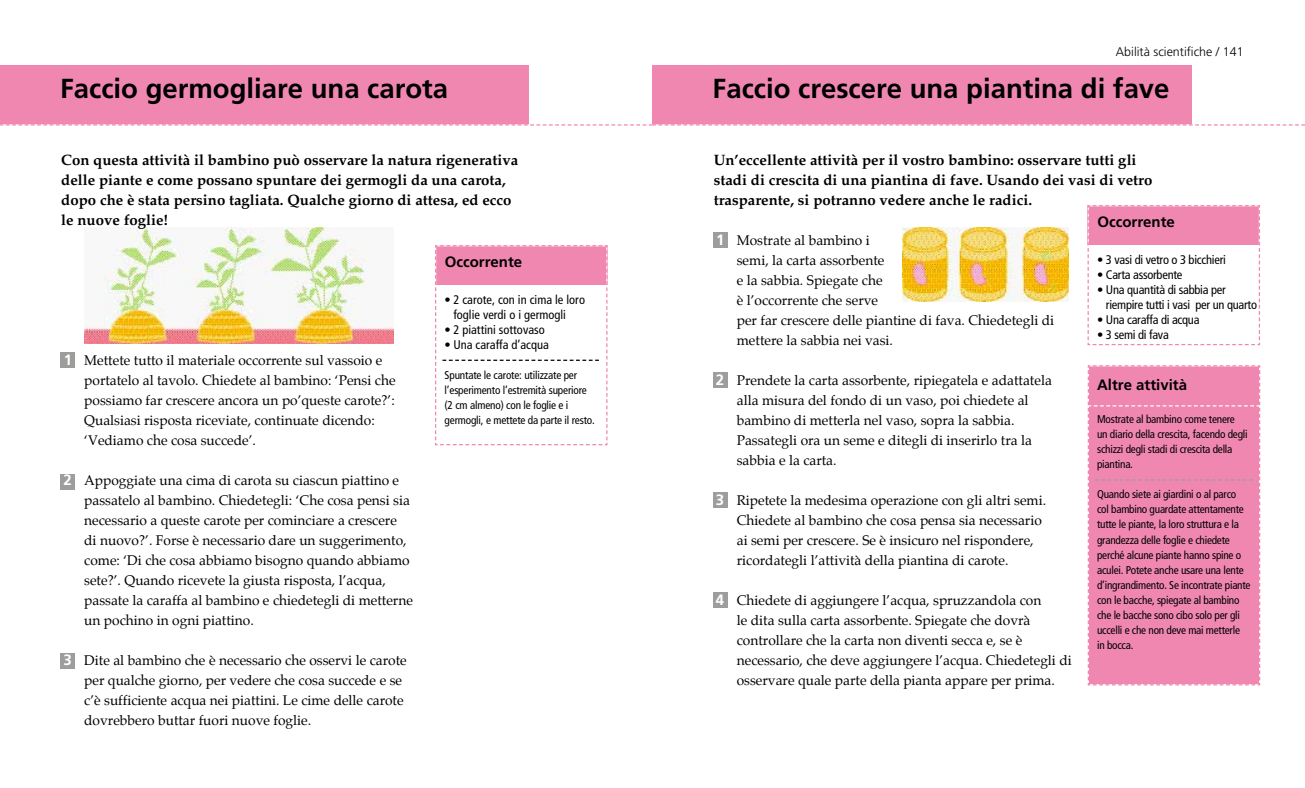
<style>
.page{position:relative;width:1305px;height:788px;background:#fff}
.page>*{position:absolute;margin:0;border:0;box-sizing:border-box;transform-origin:0 0}
.t1{font:700 27.5px "Frutiger";color:#000}
.intro{font:700 15px/20px "Palatino";color:#000}
.t2{font:700 15px "Frutiger";color:#000}
.body{font:700 15px "Frutiger";color:#fff}
.bodyOnly{font:13.75px/20px "Palatino";color:#000}
.boxbodyYouWill{font:condensed 12.5px/15px "Frutiger";letter-spacing:-.02em;color:#000}
.boxbodyYouWill-2{font:condensed 12.5px/15px "Frutiger";color:#000}
.chapterB{font:300 12.5px "Frutiger";color:#000}
.boxbody{font:condensed 11.25px/15px "Frutiger";letter-spacing:-.02em;color:#000}
</style>
<div class="page">
<div style="left:652px;top:65px;width:540px;height:59px;background:#f087b0"></div>
<div style="left:0;top:65px;width:529px;height:59px;background:#f087b0"></div>
<img style="left:85px;top:228px;width:309px;height:116px">
<svg style="left:0;top:124px;width:1305px;height:2px"></svg>
<svg style="left:435px;top:245px;width:173px;height:201px"></svg>
<div style="left:61px;top:352px;width:15px;height:16px;background:#9d9d9c"></div>
<div style="left:61px;top:474px;width:15px;height:15px;background:#9d9d9c"></div>
<div style="left:61px;top:653px;width:15px;height:15px;background:#9d9d9c"></div>
<div style="left:1088px;top:365px;width:172px;height:320px;background:#f087b0"></div>
<svg style="left:1087px;top:205px;width:173px;height:141px"></svg>
<div style="left:713px;top:232px;width:15px;height:16px;background:#9d9d9c"></div>
<div style="left:713px;top:372px;width:15px;height:16px;background:#9d9d9c"></div>
<div style="left:713px;top:592px;width:15px;height:16px;background:#9d9d9c"></div>
<div style="left:713px;top:492px;width:15px;height:16px;background:#9d9d9c"></div>
<svg style="left:902px;top:227px;width:166px;height:75px"></svg>
<img style="left:902px;top:228px;width:167px;height:73px">
<p class="chapterB" style="left:1116px;top:44px;width:129px">Abilità scientifiche / 141</p>
<p class="t1" style="left:60px;top:72px;width:390px">Faccio germogliare una carota</p>
<p class="t1" style="left:713px;top:72px;width:458px">Faccio crescere una piantina di fave</p>
<p class="intro" style="left:61px;top:150px;width:459px">Con questa attività il bambino può osservare la natura rigenerativa delle piante e come possano spuntare dei germogli da una carota, dopo che è stata persino tagliata. Qualche giorno di attesa, ed ecco le nuove foglie!</p>
<p class="body" style="left:64px;top:351px;width:10px">1</p>
<p class="body" style="left:63px;top:471px;width:10px">2</p>
<p class="body" style="left:63px;top:651px;width:10px">3</p>
<p class="bodyOnly" style="left:84px;top:350px;width:313px">Mettete tutto il materiale occorrente sul vassoio e portatelo al tavolo. Chiedete al bambino: ‘Pensi che possiamo far crescere ancora un po’queste carote?’:<br>Qualsiasi risposta riceviate, continuate dicendo: ‘Vediamo che cosa succede’.</p>
<p class="bodyOnly" style="left:84px;top:470px;width:330px">Appoggiate una cima di carota su ciascun piattino e passatelo al bambino. Chiedetegli: ‘Che cosa pensi sia necessario a queste carote per cominciare a crescere<br>di nuovo?’. Forse è necessario dare un suggerimento, come: ‘Di che cosa abbiamo bisogno quando abbiamo sete?’. Quando ricevete la giusta risposta, l’acqua, passate la caraffa al bambino e chiedetegli di metterne un pochino in ogni piattino.</p>
<p class="bodyOnly" style="left:84px;top:650px;width:324px">Dite al bambino che è necessario che osservi le carote per qualche giorno, per vedere che cosa succede e se c’è sufficiente acqua nei piattini. Le cime delle carote dovrebbero buttar fuori nuove foglie.</p>
<p class="t2" style="left:445px;top:253px;width:79px">Occorrente</p>
<p class="boxbodyYouWill-2" style="left:453px;top:292px;width:133px;text-indent:-9px">• 2 carote, con in cima le loro foglie verdi o i germogli</p>
<p class="boxbodyYouWill-2" style="left:445px;top:322px;width:102px">• 2 piattini sottovaso</p>
<p class="boxbodyYouWill-2" style="left:445px;top:337px;width:106px">• Una caraffa d’acqua</p>
<p class="boxbody" style="left:445px;top:367px;width:152px">Spuntate le carote: utilizzate per l’esperimento l’estremità superiore (2 cm almeno) con le foglie e i germogli, e mettete da parte il resto.</p>
<p class="intro" style="left:714px;top:150px;width:440px">Un’eccellente attività per il vostro bambino: osservare tutti gli stadi di crescita di una piantina di fave. Usando dei vasi di vetro trasparente, si potranno vedere anche le radici.</p>
<p class="body" style="left:716px;top:231px;width:10px">1</p>
<p class="body" style="left:716px;top:371px;width:10px">2</p>
<p class="body" style="left:716px;top:491px;width:10px">3</p>
<p class="body" style="left:716px;top:591px;width:10px">4</p>
<p class="bodyOnly" style="left:737px;top:230px;width:319px">Mostrate al bambino i<br>semi, la carta assorbente<br>e la sabbia. Spiegate che<br>è l’occorrente che serve<br>per far crescere delle piantine di fava. Chiedetegli di mettere la sabbia nei vasi.</p>
<p class="bodyOnly" style="left:737px;top:370px;width:317px">Prendete la carta assorbente, ripiegatela e adattatela alla misura del fondo di un vaso, poi chiedete al bambino di metterla nel vaso, sopra la sabbia.<br>Passategli ora un seme e ditegli di inserirlo tra la sabbia e la carta.</p>
<p class="bodyOnly" style="left:737px;top:490px;width:311px">Ripetete la medesima operazione con gli altri semi.<br>Chiedete al bambino che cosa pensa sia necessario ai semi per crescere. Se è insicuro nel rispondere, ricordategli l’attività della piantina di carote.</p>
<p class="bodyOnly" style="left:737px;top:590px;width:337px">Chiedete di aggiungere l’acqua, spruzzandola con<br>le dita sulla carta assorbente. Spiegate che dovrà controllare che la carta non diventi secca e, se è necessario, che deve aggiungere l’acqua. Chiedetegli di osservare quale parte della pianta appare per prima.</p>
<p class="t2" style="left:1097px;top:213px;width:79px">Occorrente</p>
<p class="boxbodyYouWill" style="left:1097px;top:252px;width:130px">• 3 vasi di vetro o 3 bicchieri</p>
<p class="boxbodyYouWill" style="left:1097px;top:267px;width:87px">• Carta assorbente</p>
<p class="boxbodyYouWill" style="left:1106px;top:282px;width:153px;text-indent:-9px">• Una quantità di sabbia per riempire tutti i vasi per un quarto</p>
<p class="boxbodyYouWill" style="left:1097px;top:312px;width:104px">• Una caraffa di acqua</p>
<p class="boxbodyYouWill" style="left:1097px;top:327px;width:73px">• 3 semi di fava</p>
<p class="t2" style="left:1097px;top:376px;width:92px">Altre attività</p>
<p class="boxbody" style="left:1097px;top:412px;width:152px">Mostrate al bambino come tenere un diario della crescita, facendo degli schizzi degli stadi di crescita della piantina.</p>
<p class="boxbody" style="left:1097px;top:487px;width:155px">Quando siete ai giardini o al parco col bambino guardate attentamente tutte le piante, la loro struttura e la grandezza delle foglie e chiedete perché alcune piante hanno spine o aculei. Potete anche usare una lente d’ingrandimento. Se incontrate piante con le bacche, spiegate al bambino che le bacche sono cibo solo per gli uccelli e che non deve mai metterle<br>in bocca.</p>
</div>
